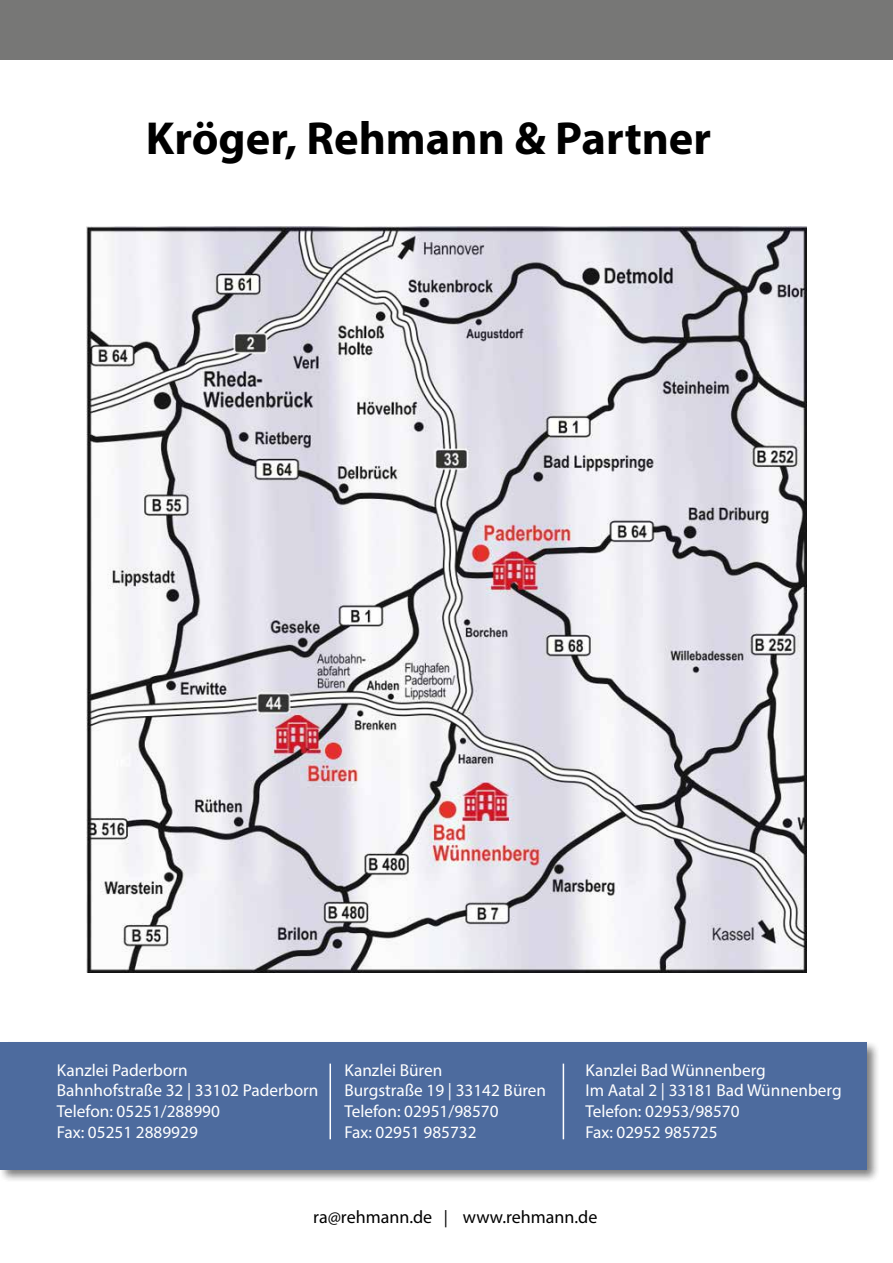
<style>
.page{position:relative;width:893px;height:1263px;background:#fff}
.page>*{position:absolute;margin:0;border:0;box-sizing:border-box;transform-origin:0 0}
.t1{font:700 46.5px "Myriad Pro";color:#000}
.t2{font:18px "Myriad Pro";color:#000}
.t3{font:17.25px/20.7px "Myriad Pro";color:#fff}
.s1{font-size:17.25px}
</style>
<div class="page">
<div style="left:0;top:0;width:893px;height:59px;background:#777776"></div>
<div style="left:0;top:1040px;width:880px;height:143px;background:#000;opacity:.63"></div>
<div style="left:0;top:1042px;width:866px;height:127px;background:#4d6b9e"></div>
<hr style="left:563px;top:1063px;width:1px;height:76px;background:#fff">
<hr style="left:329px;top:1063px;width:2px;height:76px;background:#fff">
<img style="left:87px;top:226px;width:720px;height:746px">
<h1 class="t1" style="left:146px;top:108px;width:567px">Kröger, Rehmann &amp; Partner</h1>
<p class="t3" style="left:57px;top:1059px;width:263px">Kanzlei Paderborn<br>Bahnhofstraße 32 | 33102 Paderborn<br>Telefon: 05251/288990<br>Fax: 05251 2889929</p>
<p class="t3" style="left:344px;top:1059px;width:203px">Kanzlei Büren<br>Burgstraße 19 | 33142 Büren<br>Telefon: 02951/98570<br>Fax: 02951 985732</p>
<p class="t3" style="left:585px;top:1059px;width:258px">Kanzlei Bad Wünnenberg<br>Im Aatal 2 | 33181 Bad Wünnenberg<br>Telefon: 02953/98570<br>Fax: 02952 985725</p>
<p class="t2" style="left:313px;top:1205px;width:286px">ra@rehmann.de <span class="s1">|</span> www.rehmann.de</p>
</div>
